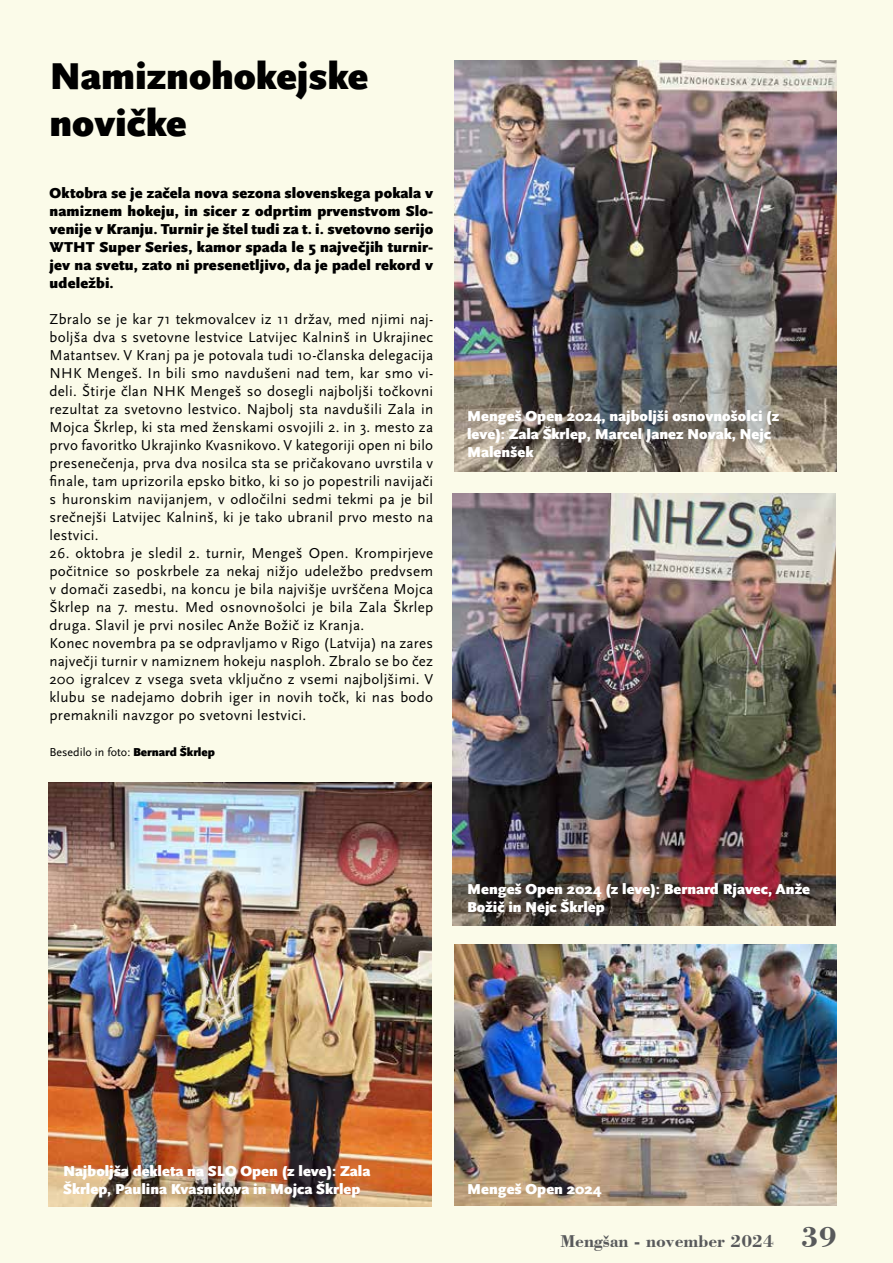
<style>
.page{position:relative;width:893px;height:1263px;background:#fbfbe9}
.page>*{position:absolute;margin:0;border:0;box-sizing:border-box;transform-origin:0 0}
.t1{font:900 39px/46.8px "Scala Sans Pro";color:#000}
.t2{font:700 18px "Bodoni BT";color:#58595b}
.t3{font:15px/18px "Scala Sans Pro";letter-spacing:.02em;color:#000;text-align:justify}
.t4{font:900 15px/18px "Scala Sans Pro";letter-spacing:.01em;color:#000;text-align:justify}
.t5{font:900 15px/18px "Scala Sans Pro";color:#fff}
.t6{font:12px "Scala Sans Pro";color:#000}
.s1{font-weight:900}
.s2{font-size:30px}
</style>
<div class="page">
<img style="left:49px;top:782px;width:383px;height:424px">
<img style="left:454px;top:61px;width:383px;height:411px">
<img style="left:454px;top:944px;width:383px;height:262px">
<img style="left:453px;top:493px;width:383px;height:432px">
<h1 class="t1" style="left:50px;top:54px;width:320px">Namiznohokejske novičke</h1>
<p class="t4" style="left:50px;top:184px;width:385px">Oktobra se je začela nova sezona slovenskega pokala v namiznem hokeju, in sicer z odprtim prvenstvom Slo&shy;venije v Kranju. Turnir je štel tudi za t. i. svetovno serijo WTHT Super Series, kamor spada le 5 največjih turnir&shy;jev na svetu, zato ni presenetljivo, da je padel rekord v udeležbi.</p>
<p class="t3" style="left:50px;top:310px;width:385px">Zbralo se je kar 71 tekmovalcev iz 11 držav, med njimi naj&shy;boljša dva s svetovne lestvice Latvijec Kalninš in Ukrajinec Matantsev. V Kranj pa je potovala tudi 10-članska delegacija NHK Mengeš. In bili smo navdušeni nad tem, kar smo vi&shy;deli. Štirje član NHK Mengeš so dosegli najboljši točkovni rezultat za svetovno lestvico. Najbolj sta navdušili Zala in Mojca Škrlep, ki sta med ženskami osvojili 2. in 3. mesto za prvo favoritko Ukrajinko Kvasnikovo. V kategoriji open ni bilo presenečenja, prva dva nosilca sta se pričakovano uvrstila v finale, tam uprizorila epsko bitko, ki so jo popestrili navijači s huronskim navijanjem, v odločilni sedmi tekmi pa je bil srečnejši Latvijec Kalninš, ki je tako ubranil prvo mesto na lestvici.</p>
<p class="t3" style="left:50px;top:544px;width:385px;text-align:left">26. oktobra je sledil 2. turnir, Mengeš Open. Krompirjeve počitnice so poskrbele za nekaj nižjo udeležbo predvsem v domači zasedbi, na koncu je bila najvišje uvrščena Mojca Škrlep na 7. mestu. Med osnovnošolci je bila Zala Škrlep druga. Slavil je prvi nosilec Anže Božič iz Kranja.<br>Konec novembra pa se odpravljamo v Rigo (Latvija) na zares največji turnir v namiznem hokeju nasploh. Zbralo se bo čez 200 igralcev z vsega sveta vključno z vsemi najboljšimi. V klubu se nadejamo dobrih iger in novih točk, ki nas bodo premaknili navzgor po svetovni lestvici.</p>
<p class="t6" style="left:50px;top:745px;width:167px">Besedilo in foto: <span class="s1">Bernard Škrlep</span></p>
<p class="t5" style="left:467px;top:408px;width:314px">Mengeš Open 2024, najboljši osnovnošolci (z leve): Zala Škrlep, Marcel Janez Novak, Nejc<br>Malenšek</p>
<p class="t5" style="left:467px;top:880px;width:345px">Mengeš Open 2024 (z leve): Bernard Rjavec, Anže<br>Božič in Nejc Škrlep</p>
<p class="t5" style="left:63px;top:1162px;width:309px">Najboljša dekleta na SLO Open (z leve): Zala<br>Škrlep, Paulina Kvasnikova in Mojca Škrlep</p>
<p class="t5" style="left:467px;top:1180px;width:136px">Mengeš Open 2024</p>
<p class="t2" style="left:560px;top:1230px;width:278px">Mengšan - november 2024 <span class="s2">39</span></p>
</div>
